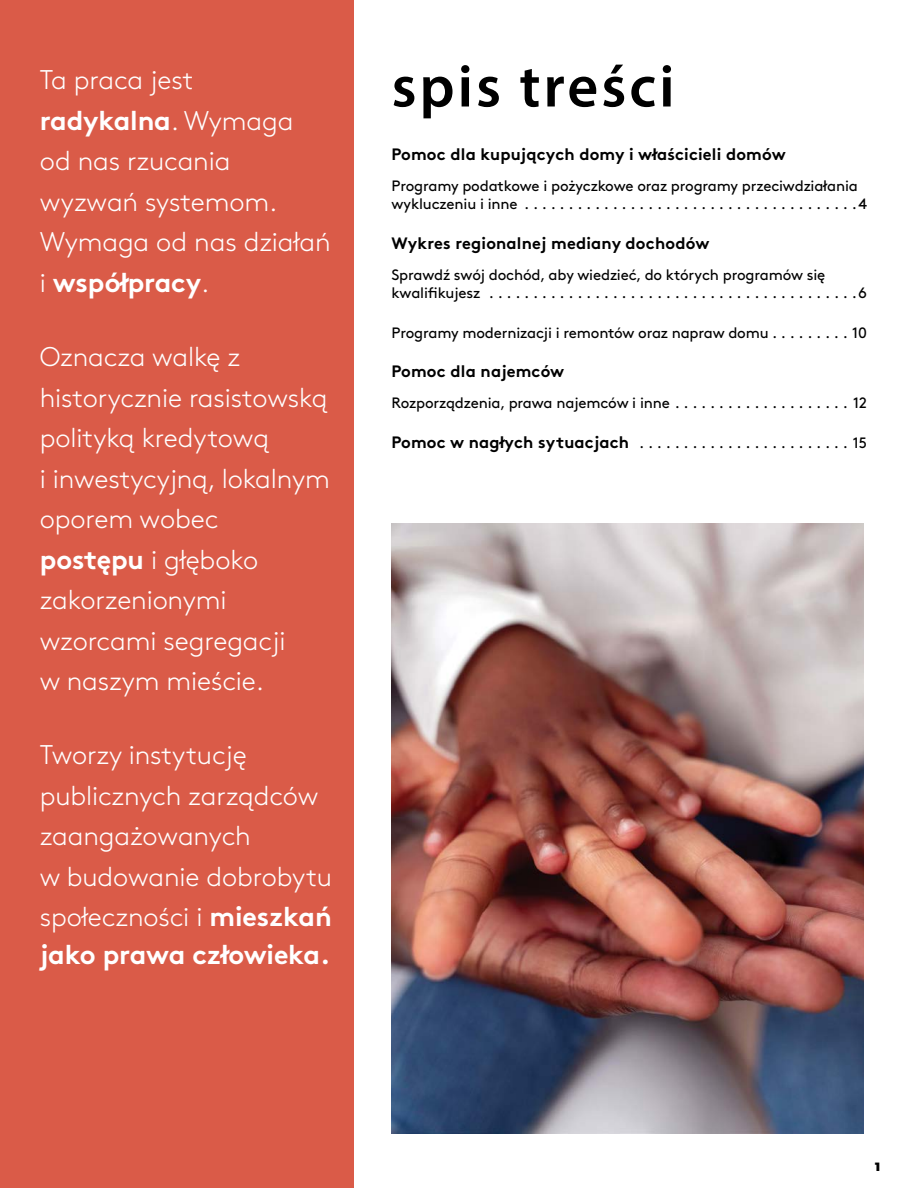
<style>
.page{position:relative;width:918px;height:1188px;background:#fff}
.page>*{position:absolute;margin:0;border:0;box-sizing:border-box;transform-origin:0 0}
.t1{font:600 60px "Myriad Pro";letter-spacing:.05em;color:#000}
.t2{font:300 27px/40.5px "Brown";letter-spacing:-.005em;color:#fff}
.t3{font:700 27px "Brown";letter-spacing:-.005em;color:#fff}
.t4{font:700 16.5px "Brown";letter-spacing:.01em;color:#000}
.t5{font:15px/18px "Brown Regular Alt";letter-spacing:-.01em;color:#000}
.t6{font:900 12px "Montserrat";color:#000}
.s1{font-weight:700}
.s2{font-family:"Brown";font-weight:700;font-size:16.5px}
</style>
<div class="page">
<div style="left:0;top:0;width:354px;height:1188px;background:#da5b48"></div>
<img style="left:392px;top:524px;width:472px;height:610px">
<h2 class="t2" style="left:40px;top:58px;width:292px">Ta praca jest <span class="s1">radykalna</span>. Wymaga od nas rzucania wyzwań systemom.<br>Wymaga od nas działań i <span class="s1">współpracy</span>.</h2>
<h2 class="t2" style="left:40px;top:334px;width:292px">Oznacza walkę z historycznie rasistowską polityką kredytową<br>i inwestycyjną, lokalnym oporem wobec<br><span class="s1">postępu</span> i głęboko zakorzenionymi wzorcami segregacji<br>w naszym mieście.</h2>
<h2 class="t2" style="left:40px;top:733px;width:294px">Tworzy instytucję publicznych zarządców zaangażowanych<br>w budowanie dobrobytu społeczności i <span class="s1">mieszkań</span></h2>
<h2 class="t3" style="left:40px;top:932px;width:292px">jako prawa człowieka.</h2>
<h1 class="t1" style="left:392px;top:48px;width:285px">spis treści</h1>
<p class="t4" style="left:392px;top:141px;width:396px">Pomoc dla kupujących domy i właścicieli domów</p>
<p class="t5" style="left:392px;top:175px;width:477px">Programy podatkowe i pożyczkowe oraz programy przeciwdziałania wykluczeniu i inne . . . . . . . . . . . . . . . . . . . . . . . . . . . . . . . . . . . . . 4</p>
<p class="t4" style="left:392px;top:229px;width:319px">Wykres regionalnej mediany dochodów</p>
<p class="t5" style="left:392px;top:264px;width:477px">Sprawdź swój dochód, aby wiedzieć, do których programów się kwalifikujesz . . . . . . . . . . . . . . . . . . . . . . . . . . . . . . . . . . . . . . . . . 6</p>
<p class="t5" style="left:392px;top:322px;width:477px">Programy modernizacji i remontów oraz napraw domu . . . . . . . . . 10</p>
<p class="t4" style="left:391px;top:358px;width:174px">Pomoc dla najemców</p>
<p class="t5" style="left:391px;top:393px;width:477px">Rozporządzenia, prawa najemców i inne . . . . . . . . . . . . . . . . . . . . 12</p>
<p class="t5" style="left:391px;top:433px;width:477px"><span class="s2">Pomoc w nagłych sytuacjach</span> . . . . . . . . . . . . . . . . . . . . . . . . 15</p>
<p class="t6" style="left:875px;top:1159px;width:7px">1</p>
</div>
